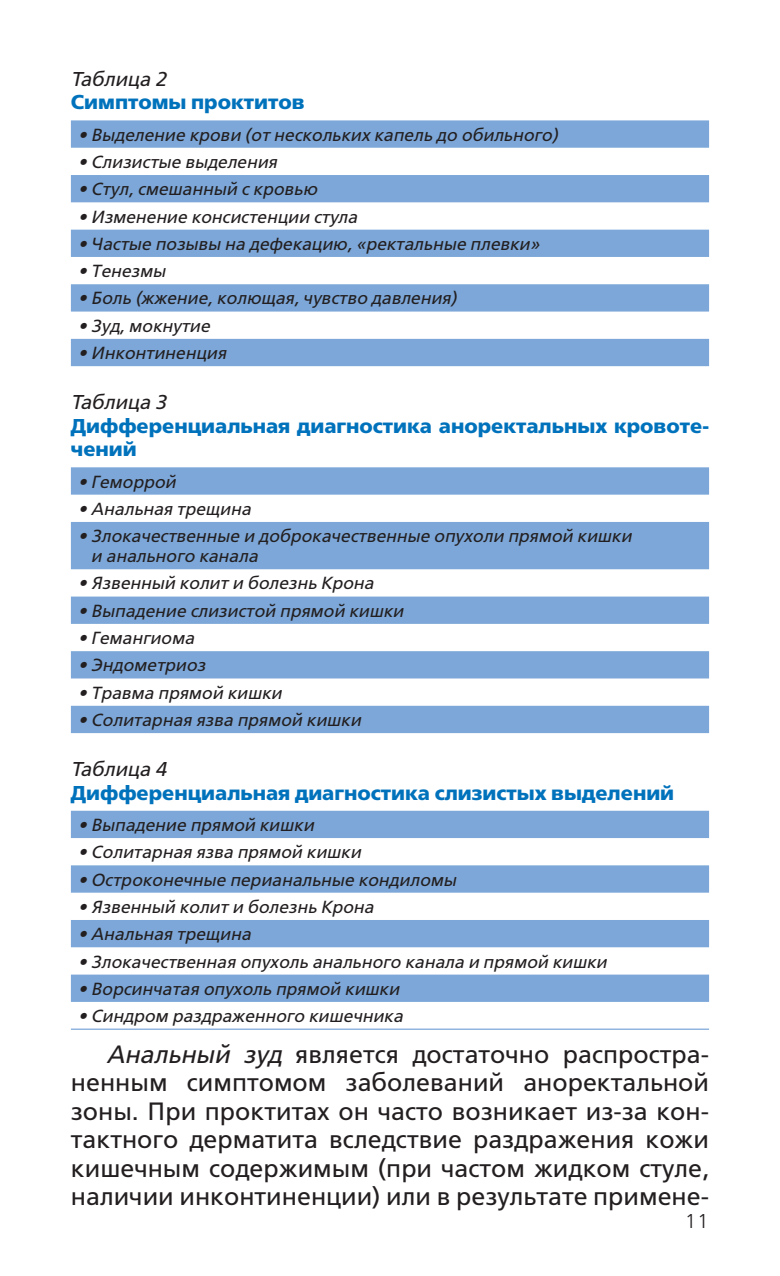
<style>
.page{position:relative;width:780px;height:1276px;background:#fff}
.page>*{position:absolute;margin:0;border:0;box-sizing:border-box;transform-origin:0 0}
.t1{font:25px/28.5px "Free Set";color:#231f20;text-align:justify}
.t2{font:700 20px/23.5px "Free Set";color:#0072bc}
.t3{font:italic 20px "Free Set";color:#231f20}
.t4{font:300 20px "Free Set";color:#231f20}
.t5{font:italic 17.5px/20px "Free Set";color:#231f20}
.s1{font-style:italic}
</style>
<div class="page">
<svg style="left:71px;top:120px;width:638px;height:246px;fill:#7ca7d8"></svg>
<svg style="left:71px;top:467px;width:638px;height:266px;fill:#7ca7d8"></svg>
<svg style="left:71px;top:810px;width:638px;height:192px;fill:#7ca7d8"></svg>
<hr style="left:71px;top:1028px;width:638px;height:2px;background:#7ca7d8">
<p class="t3" style="left:71px;top:71px;width:97px">Таблица 2</p>
<p class="t2" style="left:71px;top:92px;width:235px">Симптомы проктитов</p>
<p class="t5" style="left:78px;top:126px;width:481px">• Выделение крови (от нескольких капель до обильного)</p>
<p class="t5" style="left:78px;top:153px;width:201px">• Слизистые выделения</p>
<p class="t5" style="left:78px;top:181px;width:241px">• Стул, смешанный с кровью</p>
<p class="t5" style="left:78px;top:208px;width:281px">• Изменение консистенции стула</p>
<p class="t5" style="left:78px;top:235px;width:463px">• Частые позывы на дефекацию, «ректальные плевки»</p>
<p class="t5" style="left:78px;top:263px;width:89px">• Тенезмы</p>
<p class="t5" style="left:78px;top:290px;width:380px">• Боль (жжение, колющая, чувство давления)</p>
<p class="t5" style="left:78px;top:317px;width:133px">• Зуд, мокнутие</p>
<p class="t5" style="left:78px;top:344px;width:150px">• Инконтиненция</p>
<p class="t3" style="left:71px;top:394px;width:97px">Таблица 3</p>
<p class="t2" style="left:71px;top:416px;width:639px">Дифференциальная диагностика аноректальных кровоте&shy;чений</p>
<p class="t5" style="left:78px;top:473px;width:99px">• Геморрой</p>
<p class="t5" style="left:78px;top:500px;width:174px">• Анальная трещина</p>
<p class="t5" style="left:91px;top:528px;width:542px;text-indent:-13px">• Злокачественные и доброкачественные опухоли прямой кишки и анального канала</p>
<p class="t5" style="left:78px;top:575px;width:297px">• Язвенный колит и болезнь Крона</p>
<p class="t5" style="left:78px;top:602px;width:327px">• Выпадение слизистой прямой кишки</p>
<p class="t5" style="left:78px;top:629px;width:118px">• Гемангиома</p>
<p class="t5" style="left:78px;top:657px;width:129px">• Эндометриоз</p>
<p class="t5" style="left:78px;top:684px;width:205px">• Травма прямой кишки</p>
<p class="t5" style="left:78px;top:711px;width:284px">• Солитарная язва прямой кишки</p>
<p class="t3" style="left:71px;top:761px;width:97px">Таблица 4</p>
<p class="t2" style="left:71px;top:782px;width:604px">Дифференциальная диагностика слизистых выделений</p>
<p class="t5" style="left:78px;top:816px;width:237px">• Выпадение прямой кишки</p>
<p class="t5" style="left:78px;top:844px;width:284px">• Солитарная язва прямой кишки</p>
<p class="t5" style="left:78px;top:871px;width:379px">• Остроконечные перианальные кондиломы</p>
<p class="t5" style="left:78px;top:898px;width:297px">• Язвенный колит и болезнь Крона</p>
<p class="t5" style="left:78px;top:925px;width:174px">• Анальная трещина</p>
<p class="t5" style="left:78px;top:953px;width:530px">• Злокачественная опухоль анального канала и прямой кишки</p>
<p class="t5" style="left:78px;top:980px;width:323px">• Ворсинчатая опухоль прямой кишки</p>
<p class="t5" style="left:78px;top:1007px;width:326px">• Синдром раздраженного кишечника</p>
<p class="t1" style="left:71px;top:1042px;width:639px;text-indent:35px"><span class="s1">Анальный зуд</span> является достаточно распростра&shy;ненным симптомом заболеваний аноректальной зоны. При проктитах он часто возникает из-за кон&shy;тактного дерматита вследствие раздражения кожи кишечным содержимым (при частом жидком стуле, наличии инконтиненции) или в результате примене-</p>
<p class="t4" style="left:684px;top:1213px;width:26px">11</p>
</div>
